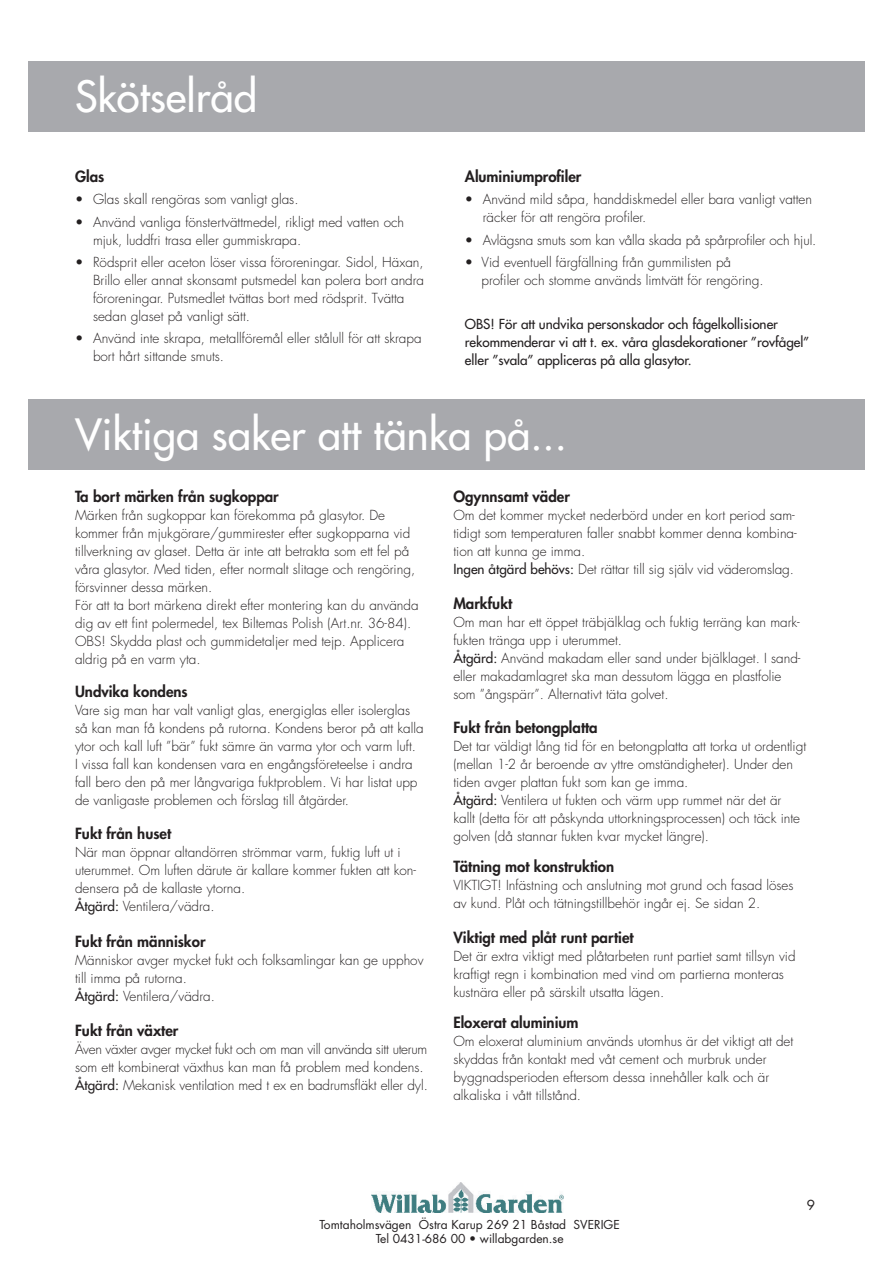
<style>
.page{position:relative;width:893px;height:1263px;background:#fff}
.page>*{position:absolute;margin:0;border:0;box-sizing:border-box;transform-origin:0 0}
.t1{font:500 42px "Futura Std";color:#fff}
.t2{font:800 15px "Futura Std";color:#231f20}
.t3{font:300 13.5px/18px "Futura Std";color:#231f20}
.t4{font:500 13.5px/18px "Futura Std";color:#231f20}
.t5{font:13.5px "Futura Std";color:#231f20}
.t6{font:12px/14.4px "Futura Std";color:#231f20;text-align:center}
.s1{font-weight:500}
</style>
<div class="page">
<img style="left:371px;top:1182px;width:193px;height:30px">
<div style="left:28px;top:61px;width:837px;height:70px;background:#a8a9ad"></div>
<div style="left:28px;top:399px;width:837px;height:70px;background:#a8a9ad"></div>
<h1 class="t1" style="left:75px;top:70px;width:184px">Skötselråd</h1>
<p class="t2" style="left:75px;top:167px;width:31px">Glas</p>
<p class="t3" style="left:75px;top:191px;width:225px">• Glas skall rengöras som vanligt glas.</p>
<p class="t3" style="left:93px;top:213px;width:313px;text-indent:-18px">• Använd vanliga fönstertvättmedel, rikligt med vatten och mjuk, luddfri trasa eller gummiskrapa.</p>
<p class="t3" style="left:93px;top:253px;width:333px;text-indent:-18px">• Rödsprit eller aceton löser vissa föroreningar. Sidol, Häxan, Brillo eller annat skonsamt putsmedel kan polera bort andra föroreningar. Putsmedlet tvättas bort med rödsprit. Tvätta sedan glaset på vanligt sätt.</p>
<p class="t3" style="left:93px;top:329px;width:330px;text-indent:-18px">• Använd inte skrapa, metallföremål eller stålull för att skrapa bort hårt sittande smuts.</p>
<p class="t2" style="left:465px;top:167px;width:118px">Aluminiumprofiler</p>
<p class="t3" style="left:483px;top:191px;width:331px;text-indent:-18px">• Använd mild såpa, handdiskmedel eller bara vanligt vatten räcker för att rengöra profiler.</p>
<p class="t3" style="left:465px;top:231px;width:353px">• Avlägsna smuts som kan vålla skada på spårprofiler och hjul.</p>
<p class="t3" style="left:482px;top:253px;width:284px;text-indent:-17px">• Vid eventuell färgfällning från gummilisten på profiler och stomme används limtvätt för rengöring.</p>
<p class="t4" style="left:465px;top:315px;width:346px">OBS! För att undvika personskador och fågelkollisioner rekommenderar vi att t. ex. våra glasdekorationer ”rovfågel” eller ”svala” appliceras på alla glasytor.</p>
<h1 class="t1" style="left:75px;top:408px;width:493px">Viktiga saker att tänka på...</h1>
<p class="t2" style="left:75px;top:487px;width:205px">Ta bort märken från sugkoppar</p>
<p class="t3" style="left:75px;top:506px;width:345px">Märken från sugkoppar kan förekomma på glasytor. De kommer från mjukgörare/gummirester efter sugkopparna vid tillverkning av glaset. Detta är inte att betrakta som ett fel på våra glasytor. Med tiden, efter normalt slitage och rengöring, försvinner dessa märken.<br>För att ta bort märkena direkt efter montering kan du använda dig av ett fint polermedel, tex Biltemas Polish (Art.nr. 36-84).<br>OBS! Skydda plast och gummidetaljer med tejp. Applicera aldrig på en varm yta.</p>
<p class="t2" style="left:75px;top:682px;width:114px">Undvika kondens</p>
<p class="t3" style="left:75px;top:701px;width:350px">Vare sig man har valt vanligt glas, energiglas eller isolerglas så kan man få kondens på rutorna. Kondens beror på att kalla ytor och kall luft ”bär” fukt sämre än varma ytor och varm luft.<br>I vissa fall kan kondensen vara en engångsföreteelse i andra fall bero den på mer långvariga fuktproblem. Vi har listat upp de vanligaste problemen och förslag till åtgärder.</p>
<p class="t2" style="left:75px;top:824px;width:98px">Fukt från huset</p>
<p class="t3" style="left:75px;top:844px;width:343px">När man öppnar altandörren strömmar varm, fuktig luft ut i uterummet. Om luften därute är kallare kommer fukten att kon&shy;densera på de kallaste ytorna.<br><span class="s1">Åtgärd:</span> Ventilera/vädra.</p>
<p class="t2" style="left:75px;top:932px;width:132px">Fukt från människor</p>
<p class="t3" style="left:75px;top:952px;width:350px">Människor avger mycket fukt och folksamlingar kan ge upphov till imma på rutorna.<br><span class="s1">Åtgärd:</span> Ventilera/vädra.</p>
<p class="t2" style="left:75px;top:1021px;width:105px">Fukt från växter</p>
<p class="t3" style="left:75px;top:1040px;width:354px">Även växter avger mycket fukt och om man vill använda sitt uterum som ett kombinerat växthus kan man få problem med kondens.<br><span class="s1">Åtgärd:</span> Mekanisk ventilation med t ex en badrumsfläkt eller dyl.</p>
<p class="t2" style="left:453px;top:487px;width:118px">Ogynnsamt väder</p>
<p class="t3" style="left:453px;top:506px;width:345px">Om det kommer mycket nederbörd under en kort period sam&shy;tidigt som temperaturen faller snabbt kommer denna kombina&shy;tion att kunna ge imma.<br><span class="s1">Ingen åtgärd behövs:</span> Det rättar till sig själv vid väderomslag.</p>
<p class="t2" style="left:453px;top:594px;width:60px">Markfukt</p>
<p class="t3" style="left:453px;top:613px;width:349px">Om man har ett öppet träbjälklag och fuktig terräng kan mark&shy;fukten tränga upp i uterummet.<br><span class="s1">Åtgärd:</span> Använd makadam eller sand under bjälklaget. I sand&shy;eller makadamlagret ska man dessutom lägga en plastfolie som ”ångspärr”. Alternativt täta golvet.</p>
<p class="t2" style="left:453px;top:718px;width:146px">Fukt från betongplatta</p>
<p class="t3" style="left:453px;top:737px;width:354px">Det tar väldigt lång tid för en betongplatta att torka ut ordentligt (mellan 1-2 år beroende av yttre omständigheter). Under den tiden avger plattan fukt som kan ge imma.<br><span class="s1">Åtgärd:</span> Ventilera ut fukten och värm upp rummet när det är kallt (detta för att påskynda uttorkningsprocessen) och täck inte golven (då stannar fukten kvar mycket längre).</p>
<p class="t2" style="left:453px;top:857px;width:162px">Tätning mot konstruktion</p>
<p class="t3" style="left:453px;top:877px;width:342px">VIKTIGT! Infästning och anslutning mot grund och fasad löses av kund. Plåt och tätningstillbehör ingår ej. Se sidan 2.</p>
<p class="t2" style="left:453px;top:928px;width:182px">Viktigt med plåt runt partiet</p>
<p class="t3" style="left:453px;top:947px;width:344px">Det är extra viktigt med plåtarbeten runt partiet samt tillsyn vid kraftigt regn i kombination med vind om partierna monteras kustnära eller på särskilt utsatta lägen.</p>
<p class="t2" style="left:453px;top:1013px;width:127px">Eloxerat aluminium</p>
<p class="t3" style="left:453px;top:1033px;width:341px">Om eloxerat aluminium används utomhus är det viktigt att det skyddas från kontakt med våt cement och murbruk under byggnadsperioden eftersom dessa innehåller kalk och är alkaliska i vått tillstånd.</p>
<p class="t5" style="left:807px;top:1197px;width:10px">9</p>
<p class="t6" style="left:319px;top:1217px;width:302px">Tomtaholmsvägen Östra Karup 269 21 Båstad SVERIGE<br>Tel 0431-686 00 • willabgarden.se</p>
</div>
